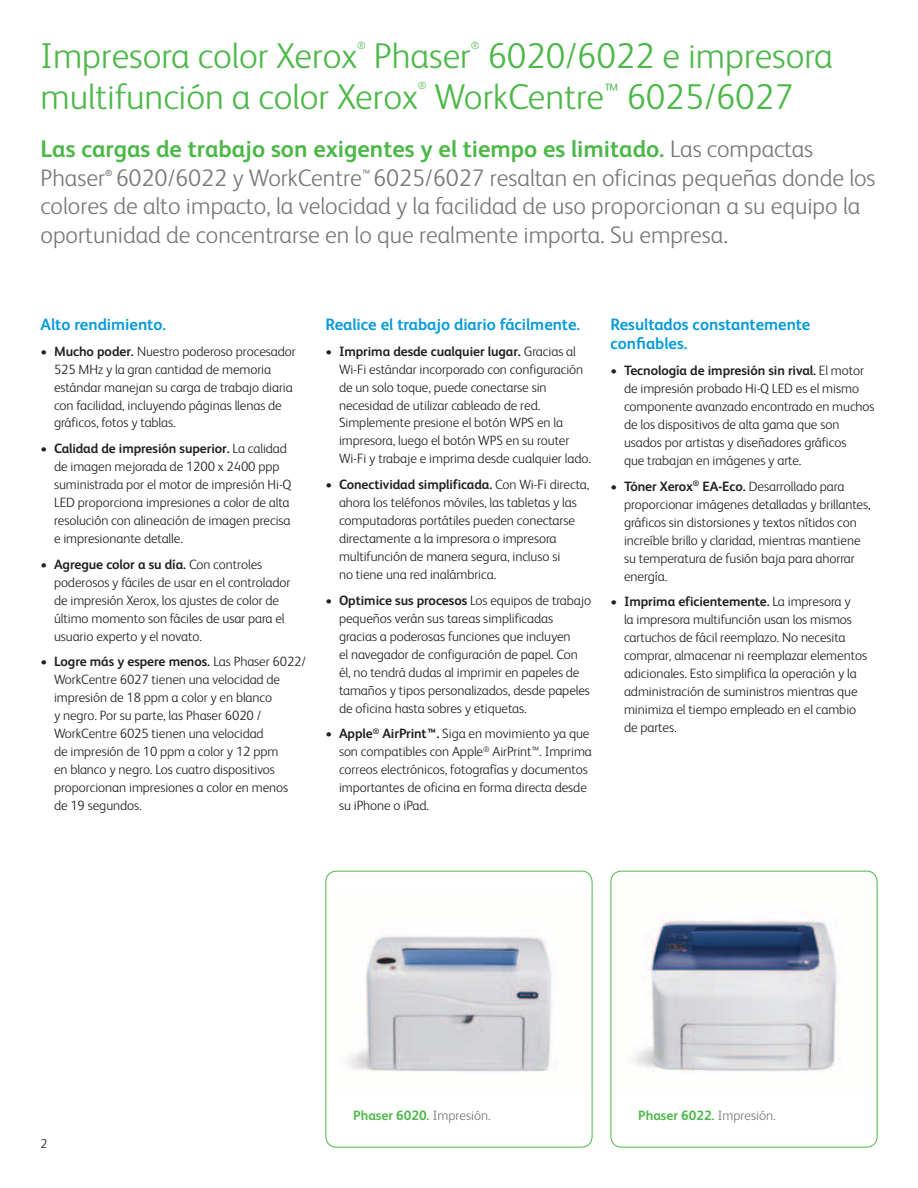
<style>
.page{position:relative;width:918px;height:1188px;background:#fff}
.page>*{position:absolute;margin:0;border:0;box-sizing:border-box;transform-origin:0 0}
.t1{font:300 36px "Xerox Sans";color:#4cb848}
.t2{font:300 24px/28.5px "Xerox Sans";color:#76787b}
.t3{font:700 16.5px/19.5px "Xerox Sans";color:#069bda}
.t4{font:300 13.5px/18px "Xerox Sans";letter-spacing:-.005em;color:#231f20}
.t5{font:700 13.5px "Xerox Sans";color:#4cb848}
.t6{font:300 12.75px "Xerox Sans";color:#231f20}
.t7{font:300 10.5px "Xerox Sans";color:#4cb848}
.t8{font:700 8.7px "Xerox Sans";color:#76787b}
.s1{font-weight:700;color:#4cb848}
.s2{font-weight:700}
.s3{font-weight:300;color:#76787b}
</style>
<div class="page">
<img style="left:611px;top:875px;width:267px;height:198px">
<img style="left:348px;top:935px;width:204px;height:137px">
<div style="left:611px;top:871px;width:267px;height:277px;border:1px solid #4cb848;border-radius:11px"></div>
<div style="left:326px;top:871px;width:266px;height:277px;border:1px solid #4cb848;border-radius:11px"></div>
<h1 class="t1" style="left:40px;top:32px;width:318px">Impresora color Xerox</h1>
<p class="t7" style="left:357px;top:38px;width:10px">®</p>
<h1 class="t1" style="left:374px;top:32px;width:98px">Phaser</h1>
<p class="t7" style="left:471px;top:38px;width:10px">®</p>
<h1 class="t1" style="left:487px;top:32px;width:347px">6020/6022 e impresora</h1>
<h1 class="t1" style="left:41px;top:73px;width:379px">multifunción a color Xerox</h1>
<p class="t7" style="left:418px;top:79px;width:10px">®</p>
<h1 class="t1" style="left:435px;top:73px;width:361px">WorkCentre<sup>™</sup> 6025/6027</h1>
<h2 class="t2" style="left:40px;top:134px;width:837px"><span class="s1">Las cargas de trabajo son exigentes y el tiempo es limitado.</span> Las compactas<br>Phaser 6020/6022 y WorkCentre<sup>™</sup> 6025/6027 resaltan en oficinas pequeñas donde los</h2>
<p class="t8" style="left:105px;top:167px;width:9px">®</p>
<h2 class="t2" style="left:41px;top:191px;width:821px">colores de alto impacto, la velocidad y la facilidad de uso proporcionan a su equipo la oportunidad de concentrarse en lo que realmente importa. Su empresa.</h2>
<p class="t3" style="left:40px;top:314px;width:127px">Alto rendimiento.</p>
<p class="t4" style="left:54px;top:341px;width:243px;text-indent:-14px"><span class="s2">• Mucho poder.</span> Nuestro poderoso procesador 525 MHz y la gran cantidad de memoria estándar manejan su carga de trabajo diaria con facilidad, incluyendo páginas llenas de gráficos, fotos y tablas.</p>
<p class="t4" style="left:54px;top:439px;width:239px;text-indent:-14px"><span class="s2">• Calidad de impresión superior.</span> La calidad de imagen mejorada de 1200 x 2400 ppp suministrada por el motor de impresión Hi-Q LED proporciona impresiones a color de alta resolución con alineación de imagen precisa e impresionante detalle.</p>
<p class="t4" style="left:54px;top:554px;width:238px;text-indent:-14px"><span class="s2">• Agregue color a su día.</span> Con controles poderosos y fáciles de usar en el controlador de impresión Xerox, los ajustes de color de último momento son fáciles de usar para el usuario experto y el novato.</p>
<p class="t4" style="left:54px;top:652px;width:253px;text-indent:-14px"><span class="s2">• Logre más y espere menos.</span> Las Phaser 6022/ WorkCentre 6027 tienen una velocidad de impresión de 18 ppm a color y en blanco<br>y negro. Por su parte, las Phaser 6020 / WorkCentre 6025 tienen una velocidad<br>de impresión de 10 ppm a color y 12 ppm<br>en blanco y negro. Los cuatro dispositivos proporcionan impresiones a color en menos<br>de 19 segundos.</p>
<p class="t3" style="left:326px;top:314px;width:256px">Realice el trabajo diario fácilmente.</p>
<p class="t4" style="left:339px;top:341px;width:253px;text-indent:-14px"><span class="s2">• Imprima desde cualquier lugar.</span> Gracias al Wi-Fi estándar incorporado con configuración de un solo toque, puede conectarse sin necesidad de utilizar cableado de red.<br>Simplemente presione el botón WPS en la impresora, luego el botón WPS en su router Wi-Fi y trabaje e imprima desde cualquier lado.</p>
<p class="t4" style="left:339px;top:475px;width:252px;text-indent:-14px"><span class="s2">• Conectividad simplificada.</span> Con Wi-Fi directa, ahora los teléfonos móviles, las tabletas y las computadoras portátiles pueden conectarse directamente a la impresora o impresora multifunción de manera segura, incluso si<br>no tiene una red inalámbrica.</p>
<p class="t4" style="left:339px;top:590px;width:254px;text-indent:-14px"><span class="s2">• Optimice sus procesos</span> Los equipos de trabajo pequeños verán sus tareas simplificadas gracias a poderosas funciones que incluyen<br>el navegador de configuración de papel. Con él, no tendrá dudas al imprimir en papeles de tamaños y tipos personalizados, desde papeles de oficina hasta sobres y etiquetas.</p>
<p class="t4" style="left:339px;top:724px;width:254px;text-indent:-13px"><span class="s2">• Apple</span><sup>®</sup> <span class="s2">AirPrint™.</span> Siga en movimiento ya que son compatibles con Apple<sup>®</sup> AirPrint™. Imprima correos electrónicos, fotografías y documentos importantes de oficina en forma directa desde su iPhone o iPad.</p>
<p class="t3" style="left:611px;top:314px;width:201px">Resultados constantemente confiables.</p>
<p class="t4" style="left:624px;top:361px;width:252px;text-indent:-14px"><span class="s2">• Tecnología de impresión sin rival.</span> El motor de impresión probado Hi-Q LED es el mismo componente avanzado encontrado en muchos de los dispositivos de alta gama que son usados por artistas y diseñadores gráficos<br>que trabajan en imágenes y arte.</p>
<p class="t4" style="left:624px;top:476px;width:248px;text-indent:-14px"><span class="s2">• Tóner Xerox</span><sup>®</sup> <span class="s2">EA-Eco.</span> Desarrollado para proporcionar imágenes detalladas y brillantes, gráficos sin distorsiones y textos nítidos con increíble brillo y claridad, mientras mantiene su temperatura de fusión baja para ahorrar energía.</p>
<p class="t4" style="left:624px;top:592px;width:245px;text-indent:-14px"><span class="s2">• Imprima eficientemente.</span> La impresora y<br>la impresora multifunción usan los mismos cartuchos de fácil reemplazo. No necesita comprar, almacenar ni reemplazar elementos adicionales. Esto simplifica la operación y la administración de suministros mientras que minimiza el tiempo empleado en el cambio de partes.</p>
<p class="t6" style="left:40px;top:1135px;width:8px">2</p>
<p class="t5" style="left:353px;top:1106px;width:139px">Phaser 6020. <span class="s3">Impresión.</span></p>
<p class="t5" style="left:638px;top:1106px;width:139px">Phaser 6022. <span class="s3">Impresión.</span></p>
</div>
